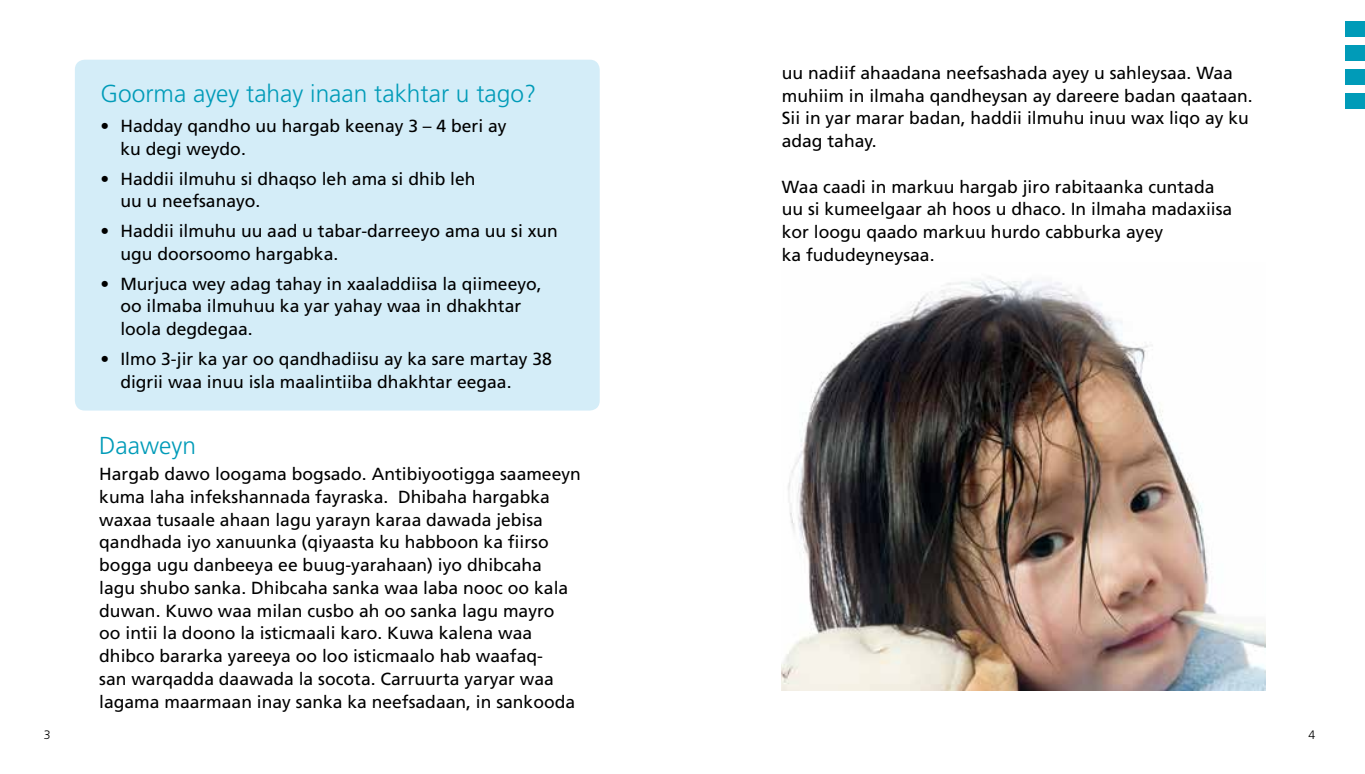
<style>
.page{position:relative;width:1365px;height:774px;background:#fff}
.page>*{position:absolute;margin:0;border:0;box-sizing:border-box;transform-origin:0 0}
.t1{font:300 24.5px "Frutiger SLLOTF";color:#009bb8}
.t2{font:17.5px/22.8px "Frutiger SLLOTF";color:#000}
.t3{font:300 12.25px "Frutiger SLLOTF";color:#000}
</style>
<div class="page">
<div style="left:75px;top:60px;width:524px;height:350px;background:#d4edf8;border-radius:10px"></div>
<img style="left:781px;top:276px;width:484px;height:415px">
<div style="left:1344px;top:21px;width:20px;height:16px;background:#009bb8"></div>
<div style="left:1344px;top:45px;width:20px;height:16px;background:#009bb8"></div>
<div style="left:1344px;top:69px;width:20px;height:16px;background:#009bb8"></div>
<div style="left:1344px;top:93px;width:20px;height:16px;background:#009bb8"></div>
<h1 class="t1" style="left:100px;top:80px;width:437px">Goorma ayey tahay inaan takhtar u tago?</h1>
<p class="t2" style="left:120px;top:114px;width:388px;text-indent:-20px">• Hadday qandho uu hargab keenay 3 – 4 beri ay ku degi weydo.</p>
<p class="t2" style="left:120px;top:167px;width:356px;text-indent:-20px">• Haddii ilmuhu si dhaqso leh ama si dhib leh uu u neefsanayo.</p>
<p class="t2" style="left:120px;top:219px;width:439px;text-indent:-20px">• Haddii ilmuhu uu aad u tabar-darreeyo ama uu si xun ugu doorsoomo hargabka.</p>
<p class="t2" style="left:120px;top:272px;width:423px;text-indent:-20px">• Murjuca wey adag tahay in xaaladdiisa la qiimeeyo, oo ilmaba ilmuhuu ka yar yahay waa in dhakhtar loola degdegaa.</p>
<p class="t2" style="left:120px;top:347px;width:433px;text-indent:-20px">• Ilmo 3-jir ka yar oo qandhadiisu ay ka sare martay 38 digrii waa inuu isla maalintiiba dhakhtar eegaa.</p>
<h1 class="t1" style="left:99px;top:431px;width:98px">Daaweyn</h1>
<p class="t2" style="left:99px;top:462px;width:483px">Hargab dawo loogama bogsado. Antibiyootigga saameeyn kuma laha infekshannada fayraska. Dhibaha hargabka waxaa tusaale ahaan lagu yarayn karaa dawada jebisa qandhada iyo xanuunka (qiyaasta ku habboon ka fiirso bogga ugu danbeeya ee buug-yarahaan) iyo dhibcaha lagu shubo sanka. Dhibcaha sanka waa laba nooc oo kala duwan. Kuwo waa milan cusbo ah oo sanka lagu mayro<br>oo intii la doono la isticmaali karo. Kuwa kalena waa dhibco bararka yareeya oo loo isticmaalo hab waafaq-<br>san warqadda daawada la socota. Carruurta yaryar waa lagama maarmaan inay sanka ka neefsadaan, in sankooda</p>
<p class="t2" style="left:781px;top:61px;width:472px">uu nadiif ahaadana neefsashada ayey u sahleysaa. Waa muhiim in ilmaha qandheysan ay dareere badan qaataan.<br>Sii in yar marar badan, haddii ilmuhu inuu wax liqo ay ku adag tahay.</p>
<p class="t2" style="left:781px;top:175px;width:452px">Waa caadi in markuu hargab jiro rabitaanka cuntada uu si kumeelgaar ah hoos u dhaco. In ilmaha madaxiisa kor loogu qaado markuu hurdo cabburka ayey<br>ka fududeyneysaa.</p>
<p class="t3" style="left:44px;top:728px;width:8px">3</p>
<p class="t3" style="left:1308px;top:728px;width:8px">4</p>
</div>
